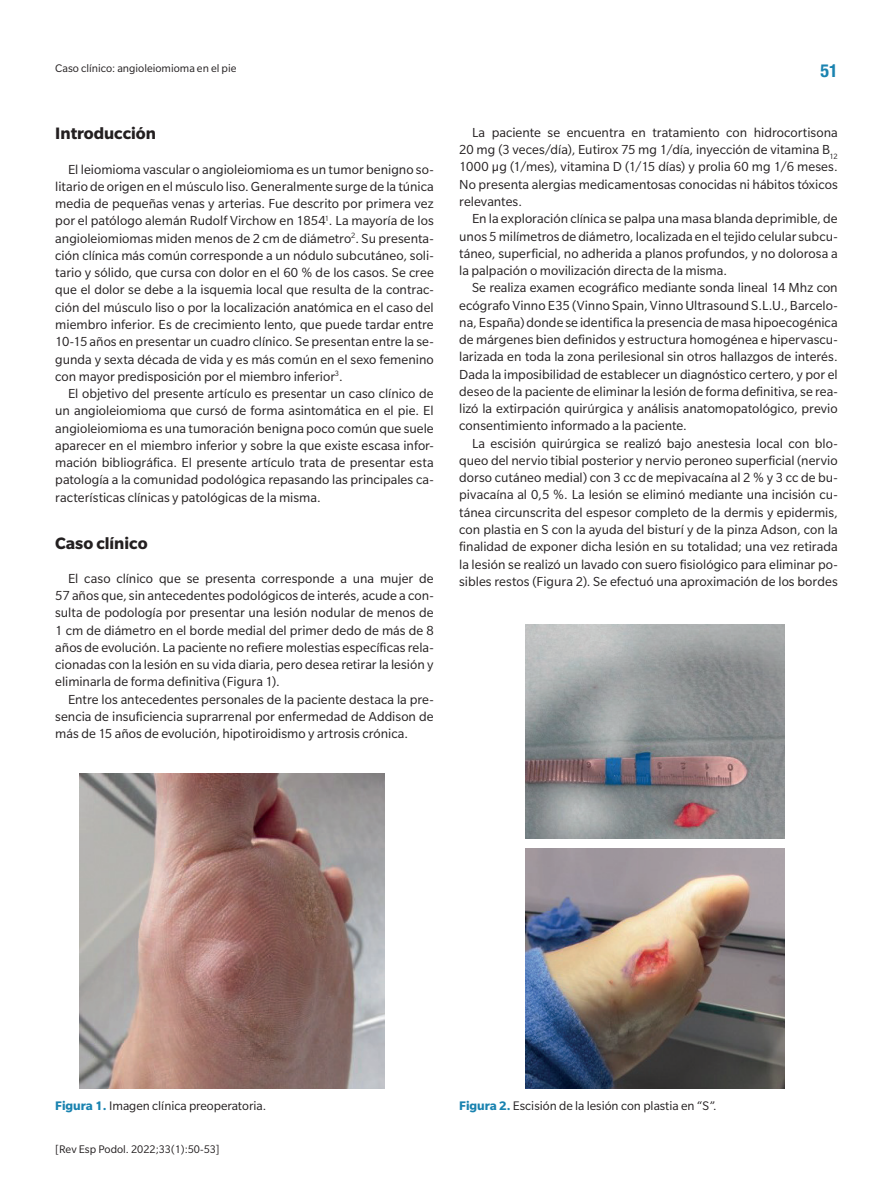
<style>
.page{position:relative;width:893px;height:1191px;background:#fff}
.page>*{position:absolute;margin:0;border:0;box-sizing:border-box;transform-origin:0 0}
.t1{font:700 18px "Slate Pro";color:#231f20}
.t2{font:700 condensed 18px "Helvetica Neue LT Std";color:#1a83b0}
.t3{font:14.25px/17.2px "Slate Pro";color:#231f20;text-align:justify}
.t4{font:13.5px "Slate Pro";color:#231f20}
.t5{font:12px "Slate Pro";color:#231f20}
.s1{font-weight:700;color:#1a83b0}
</style>
<div class="page">
<img style="left:79px;top:773px;width:306px;height:315px">
<img style="left:526px;top:848px;width:259px;height:240px">
<img style="left:526px;top:624px;width:259px;height:214px">
<p class="t5" style="left:55px;top:62px;width:183px">Caso clínico: angioleiomioma en el pie</p>
<p class="t1" style="left:55px;top:124px;width:102px">Introducción</p>
<p class="t3" style="left:55px;top:160px;width:380px;text-indent:13px">El leiomioma vascular o angioleiomioma es un tumor benigno so&shy;litario de origen en el músculo liso. Generalmente surge de la túnica media de pequeñas venas y arterias. Fue descrito por primera vez por el patólogo alemán Rudolf Virchow en 1854<sup>1</sup>. La mayoría de los angioleiomiomas miden menos de 2 cm de diámetro<sup>2</sup>. Su presenta&shy;ción clínica más común corresponde a un nódulo subcutáneo, soli&shy;tario y sólido, que cursa con dolor en el 60 % de los casos. Se cree que el dolor se debe a la isquemia local que resulta de la contrac&shy;ción del músculo liso o por la localización anatómica en el caso del miembro inferior. Es de crecimiento lento, que puede tardar entre 10-15 años en presentar un cuadro clínico. Se presentan entre la se&shy;gunda y sexta década de vida y es más común en el sexo femenino con mayor predisposición por el miembro inferior<sup>3</sup>.</p>
<p class="t3" style="left:55px;top:385px;width:380px;text-indent:13px">El objetivo del presente artículo es presentar un caso clínico de un angioleiomioma que cursó de forma asintomática en el pie. El angioleiomioma es una tumoración benigna poco común que suele aparecer en el miembro inferior y sobre la que existe escasa infor&shy;mación bibliográfica. El presente artículo trata de presentar esta patología a la comunidad podológica repasando las principales ca&shy;racterísticas clínicas y patológicas de la misma.</p>
<p class="t1" style="left:55px;top:533px;width:94px">Caso clínico</p>
<p class="t3" style="left:55px;top:569px;width:380px;text-indent:13px">El caso clínico que se presenta corresponde a una mujer de 57 años que, sin antecedentes podológicos de interés, acude a con&shy;sulta de podología por presentar una lesión nodular de menos de 1 cm de diámetro en el borde medial del primer dedo de más de 8 años de evolución. La paciente no refiere molestias específicas rela&shy;cionadas con la lesión en su vida diaria, pero desea retirar la lesión y eliminarla de forma definitiva (Figura 1).</p>
<p class="t3" style="left:55px;top:690px;width:380px;text-indent:13px">Entre los antecedentes personales de la paciente destaca la pre&shy;sencia de insuficiencia suprarrenal por enfermedad de Addison de más de 15 años de evolución, hipotiroidismo y artrosis crónica.</p>
<p class="t2" style="left:820px;top:59px;width:19px">51</p>
<p class="t3" style="left:459px;top:124px;width:380px;text-indent:13px">La paciente se encuentra en tratamiento con hidrocortisona 20 mg (3 veces/día), Eutirox 75 mg 1/día, inyección de vitamina B<sub>12<br></sub>1000 µg (1/mes), vitamina D (1/15 días) y prolia 60 mg 1/6 meses.<br>No presenta alergias medicamentosas conocidas ni hábitos tóxicos relevantes.</p>
<p class="t3" style="left:459px;top:210px;width:380px;text-indent:13px">En la exploración clínica se palpa una masa blanda deprimible, de unos 5 milímetros de diámetro, localizada en el tejido celular subcu&shy;táneo, superficial, no adherida a planos profundos, y no dolorosa a la palpación o movilización directa de la misma.</p>
<p class="t3" style="left:459px;top:279px;width:380px;text-indent:13px">Se realiza examen ecográfico mediante sonda lineal 14 Mhz con ecógrafo Vinno E35 (Vinno Spain, Vinno Ultrasound S.L.U., Barcelo&shy;na, España) donde se identifica la presencia de masa hipoecogénica de márgenes bien definidos y estructura homogénea e hipervascu&shy;larizada en toda la zona perilesional sin otros hallazgos de interés.<br>Dada la imposibilidad de establecer un diagnóstico certero, y por el deseo de la paciente de eliminar la lesión de forma definitiva, se rea&shy;lizó la extirpación quirúrgica y análisis anatomopatológico, previo consentimiento informado a la paciente.</p>
<p class="t3" style="left:459px;top:434px;width:380px;text-indent:13px">La escisión quirúrgica se realizó bajo anestesia local con blo&shy;queo del nervio tibial posterior y nervio peroneo superficial (nervio dorso cutáneo medial) con 3 cc de mepivacaína al 2 % y 3 cc de bu&shy;pivacaína al 0,5 %. La lesión se eliminó mediante una incisión cu&shy;tánea circunscrita del espesor completo de la dermis y epidermis, con plastia en S con la ayuda del bisturí y de la pinza Adson, con la finalidad de exponer dicha lesión en su totalidad; una vez retirada la lesión se realizó un lavado con suero fisiológico para eliminar po&shy;sibles restos (Figura 2). Se efectuó una aproximación de los bordes</p>
<p class="t4" style="left:55px;top:1098px;width:212px"><span class="s1">Figura 1.</span> Imagen clínica preoperatoria.</p>
<p class="t4" style="left:459px;top:1098px;width:259px"><span class="s1">Figura 2.</span> Escisión de la lesión con plastia en “S”.</p>
<p class="t5" style="left:55px;top:1143px;width:166px">[Rev Esp Podol. 2022;33(1):50-53]</p>
</div>
